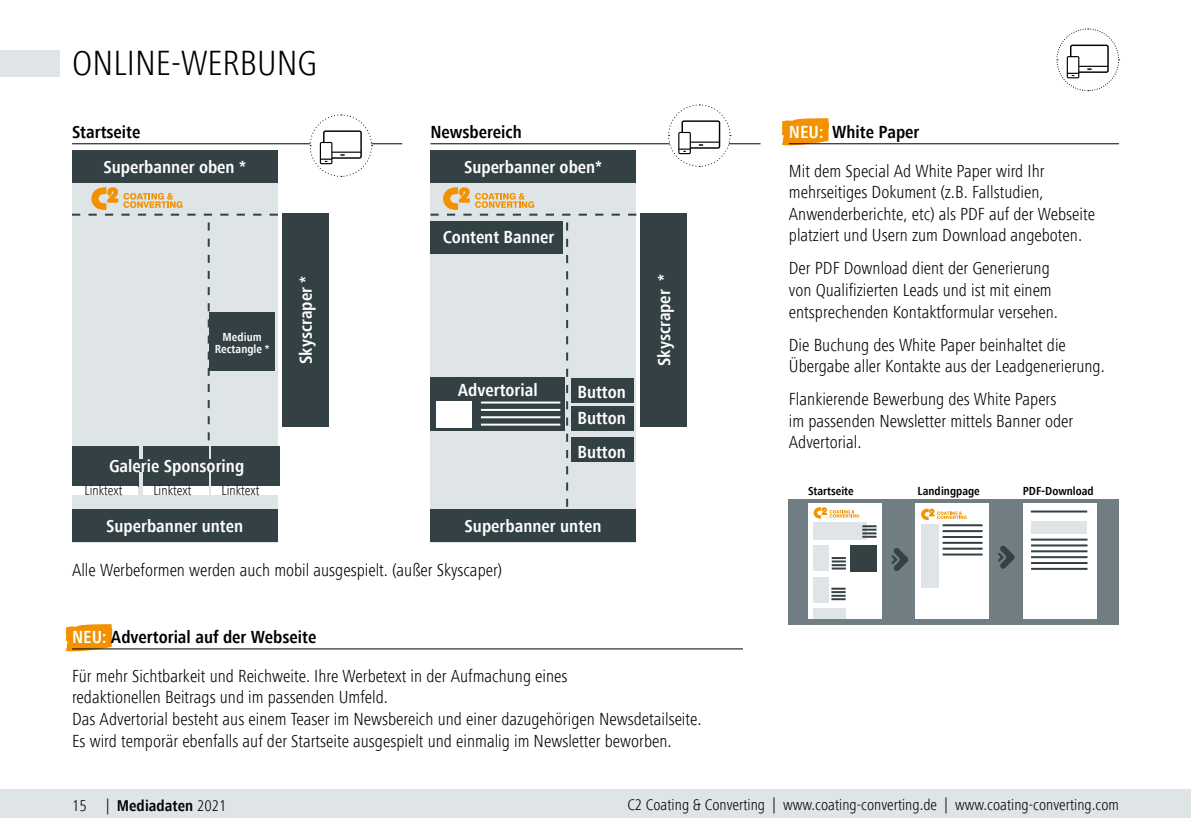
<style>
.page{position:relative;width:1191px;height:840px;background:#fff}
.page>*{position:absolute;margin:0;border:0;box-sizing:border-box;transform-origin:0 0}
.t1{font:300 condensed 36px "Frutiger Next Com";color:#000}
.t2{font:300 condensed 18px/21.6px "Frutiger Next Com";color:#000}
.t3{font:700 condensed 18px/26px "Frutiger Next Com";color:#fff}
.t4{font:700 condensed 18px "Frutiger Next Com";color:#000}
.t5{font:300 condensed 16px "Frutiger Next Com";color:#000}
.t6{font:700 condensed 16px "Frutiger Next Com";color:#000}
.t7{font:300 condensed 14px "Frutiger Next Com";color:#000}
.t8{font:700 condensed 12px "Frutiger Next Com";color:#000}
.t9{font:700 condensed 12px/12px "Frutiger Next Com";color:#fff;text-align:center}
.s1{font-weight:700;color:#fff}
.s2{font-weight:700}
.s3{font-weight:300}
</style>
<div class="page">
<div style="left:0;top:789px;width:1191px;height:28px;background:#dfe4e6"></div>
<div style="left:0;top:50px;width:60px;height:26px;background:#dfe4e6"></div>
<div style="left:72px;top:181px;width:206px;height:361px;background:#dfe4e6"></div>
<svg style="left:781px;top:118px;width:48px;height:28px"></svg>
<svg style="left:65px;top:624px;width:48px;height:28px"></svg>
<svg style="left:208px;top:222px;width:2px;height:218px"></svg>
<div style="left:430px;top:181px;width:206px;height:361px;background:#dfe4e6"></div>
<svg style="left:566px;top:222px;width:2px;height:284px"></svg>
<div style="left:789px;top:499px;width:330px;height:125px;background:#707e83"></div>
<div style="left:72px;top:150px;width:206px;height:33px;background:#334144"></div>
<div style="left:282px;top:213px;width:47px;height:213px;background:#334144"></div>
<div style="left:209px;top:312px;width:66px;height:58px;background:#334144"></div>
<div style="left:72px;top:446px;width:66px;height:40px;background:#334144"></div>
<div style="left:72px;top:486px;width:66px;height:9px;background:#fff"></div>
<div style="left:143px;top:446px;width:65px;height:40px;background:#334144"></div>
<div style="left:143px;top:486px;width:65px;height:9px;background:#fff"></div>
<div style="left:211px;top:446px;width:68px;height:40px;background:#334144"></div>
<div style="left:211px;top:486px;width:68px;height:9px;background:#fff"></div>
<hr style="left:72px;top:143px;width:330px;height:1px;background:#000">
<hr style="left:430px;top:143px;width:330px;height:1px;background:#000">
<div style="left:430px;top:221px;width:133px;height:33px;background:#334144"></div>
<div style="left:571px;top:406px;width:62px;height:25px;background:#334144"></div>
<div style="left:571px;top:378px;width:62px;height:24px;background:#334144"></div>
<div style="left:430px;top:150px;width:206px;height:33px;background:#334144"></div>
<div style="left:640px;top:213px;width:47px;height:213px;background:#334144"></div>
<div style="left:72px;top:509px;width:206px;height:33px;background:#334144"></div>
<div style="left:430px;top:509px;width:206px;height:32px;background:#334144"></div>
<div style="left:109px;top:459px;width:135px;height:13px;background:#334144"></div>
<hr style="left:789px;top:143px;width:330px;height:1px;background:#000">
<hr style="left:72px;top:648px;width:671px;height:1px;background:#000">
<div style="left:571px;top:437px;width:62px;height:25px;background:#334144"></div>
<svg style="left:667px;top:104px;width:64px;height:63px"></svg>
<svg style="left:309px;top:114px;width:63px;height:63px"></svg>
<div style="left:808px;top:503px;width:74px;height:116px;background:#fff"></div>
<div style="left:915px;top:503px;width:74px;height:116px;background:#fff"></div>
<div style="left:1022px;top:503px;width:74px;height:116px;background:#fff"></div>
<div style="left:850px;top:545px;width:26px;height:26px;background:#334144"></div>
<svg style="left:891px;top:548px;width:17px;height:23px"></svg>
<svg style="left:998px;top:545px;width:17px;height:23px"></svg>
<div style="left:812px;top:522px;width:54px;height:17px;background:#dfe4e6"></div>
<div style="left:1031px;top:521px;width:55px;height:12px;background:#dfe4e6"></div>
<div style="left:813px;top:545px;width:16px;height:26px;background:#dfe4e6"></div>
<div style="left:813px;top:576px;width:16px;height:26px;background:#dfe4e6"></div>
<div style="left:813px;top:607px;width:33px;height:11px;background:#dfe4e6"></div>
<div style="left:921px;top:523px;width:17px;height:64px;background:#dfe4e6"></div>
<hr style="left:942px;top:524px;width:40px;height:2px;background:#334144">
<hr style="left:942px;top:530px;width:40px;height:2px;background:#334144">
<hr style="left:942px;top:535px;width:40px;height:2px;background:#334144">
<svg style="left:862px;top:525px;width:14px;height:12px"></svg>
<svg style="left:831px;top:557px;width:15px;height:12px"></svg>
<svg style="left:831px;top:587px;width:14px;height:13px"></svg>
<hr style="left:942px;top:541px;width:40px;height:2px;background:#334144">
<hr style="left:942px;top:547px;width:40px;height:2px;background:#334144">
<hr style="left:942px;top:553px;width:40px;height:2px;background:#334144">
<hr style="left:1031px;top:538px;width:56px;height:2px;background:#334144">
<hr style="left:1031px;top:544px;width:56px;height:2px;background:#334144">
<hr style="left:1031px;top:550px;width:56px;height:2px;background:#334144">
<hr style="left:1031px;top:556px;width:56px;height:2px;background:#334144">
<hr style="left:1031px;top:561px;width:56px;height:2px;background:#334144">
<hr style="left:1031px;top:567px;width:56px;height:2px;background:#334144">
<hr style="left:1030px;top:510px;width:57px;height:2px;background:#334144">
<div style="left:430px;top:377px;width:135px;height:54px;background:#334144"></div>
<div style="left:437px;top:401px;width:35px;height:26px;background:#fff"></div>
<hr style="left:481px;top:401px;width:79px;height:2px;background:#fff">
<hr style="left:481px;top:408px;width:79px;height:2px;background:#fff">
<hr style="left:481px;top:416px;width:79px;height:2px;background:#fff">
<hr style="left:481px;top:423px;width:79px;height:2px;background:#fff">
<svg style="left:72px;top:187px;width:206px;height:28px"></svg>
<svg style="left:430px;top:187px;width:206px;height:28px"></svg>
<svg style="left:813px;top:507px;width:46px;height:11px"></svg>
<svg style="left:921px;top:508px;width:45px;height:11px"></svg>
<svg style="left:1056px;top:28px;width:63px;height:63px"></svg>
<h1 class="t1" style="left:72px;top:42px;width:246px">ONLINE-WERBUNG</h1>
<p class="t4" style="left:72px;top:121px;width:70px">Startseite</p>
<p class="t4" style="left:430px;top:121px;width:93px">Newsbereich</p>
<p class="t3" style="left:103px;top:154px;width:144px">Superbanner oben *</p>
<p class="t3" style="left:464px;top:154px;width:140px">Superbanner oben*</p>
<p class="t9" style="left:215px;top:330px;width:56px">Medium<br>Rectangle *</p>
<p class="t3" style="left:109px;top:453px;width:137px">Galerie Sponsoring</p>
<p class="t7" style="left:84px;top:482px;width:39px">Linktext</p>
<p class="t7" style="left:153px;top:482px;width:39px">Linktext</p>
<p class="t7" style="left:221px;top:482px;width:39px">Linktext</p>
<p class="t3" style="left:443px;top:224px;width:113px">Content Banner</p>
<p class="t3" style="left:293px;top:364px;width:90px;rotate:-90deg">Skyscraper *</p>
<p class="t3" style="left:651px;top:366px;width:94px;rotate:-90deg">Skyscraper *</p>
<p class="t3" style="left:458px;top:377px;width:81px">Advertorial</p>
<p class="t3" style="left:577px;top:379px;width:50px">Button<br>Button</p>
<p class="t3" style="left:577px;top:438px;width:50px">Button</p>
<p class="t3" style="left:106px;top:513px;width:139px">Superbanner unten</p>
<p class="t3" style="left:464px;top:513px;width:139px">Superbanner unten</p>
<p class="t2" style="left:72px;top:559px;width:432px">Alle Werbeformen werden auch mobil ausgespielt. (außer Skyscaper)</p>
<p class="t2" style="left:72px;top:617px;width:497px;line-height:38.6px"><span class="s1">NEU:</span> <span class="s2">Advertorial auf der Webseite<br></span>Für mehr Sichtbarkeit und Reichweite. Ihre Werbetext in der Aufmachung eines</p>
<p class="t2" style="left:72px;top:686px;width:631px">redaktionellen Beitrags und im passenden Umfeld.<br>Das Advertorial besteht aus einem Teaser im Newsbereich und einer dazugehörigen Newsdetailseite.<br>Es wird temporär ebenfalls auf der Startseite ausgespielt und einmalig im Newsletter beworben.</p>
<p class="t2" style="left:789px;top:112px;width:257px;line-height:38.6px"><span class="s1">NEU:</span> <span class="s2">White Paper<br></span>Mit dem Special Ad White Paper wird Ihr</p>
<p class="t2" style="left:789px;top:181px;width:308px">mehrseitiges Dokument (z.B. Fallstudien,<br>Anwenderberichte, etc) als PDF auf der Webseite platziert und Usern zum Download angeboten.</p>
<p class="t2" style="left:789px;top:257px;width:271px">Der PDF Download dient der Generierung von Qualifizierten Leads und ist mit einem entsprechenden Kontaktformular versehen.</p>
<p class="t2" style="left:789px;top:333px;width:317px">Die Buchung des White Paper beinhaltet die<br>Übergabe aller Kontakte aus der Leadgenerierung.</p>
<p class="t2" style="left:789px;top:388px;width:286px">Flankierende Bewerbung des White Papers im passenden Newsletter mittels Banner oder<br>Advertorial.</p>
<p class="t8" style="left:808px;top:484px;width:47px">Startseite</p>
<p class="t8" style="left:917px;top:484px;width:64px">Landingpage</p>
<p class="t8" style="left:1022px;top:484px;width:72px">PDF-Download</p>
<p class="t6" style="left:72px;top:796px;width:156px"><span class="s3">15 |</span> Mediadaten <span class="s3">2021</span></p>
<p class="t5" style="left:627px;top:794px;width:493px">C2 Coating &amp; Converting | www.coating-converting.de | www.coating-converting.com</p>
</div>
